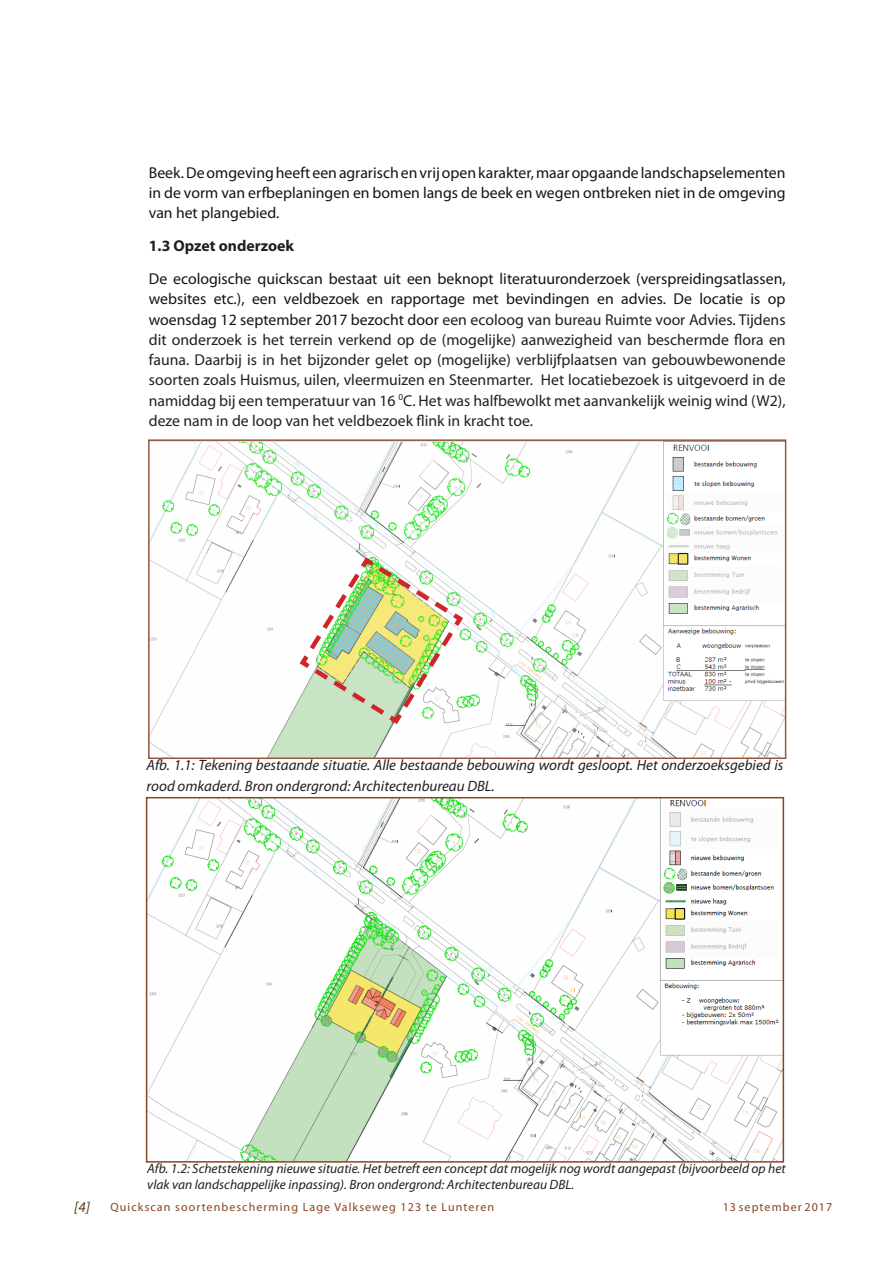
<style>
.page{position:relative;width:893px;height:1263px;background:#fff}
.page>*{position:absolute;margin:0;border:0;box-sizing:border-box;transform-origin:0 0}
.t1{font:15.75px/20.2px "Myriad Pro";color:#231f20;text-align:justify}
.t2{font:15.75px/20.2px "Myriad Pro";color:#141413;text-align:justify}
.t3{font:700 15.75px "Myriad Pro";color:#231f20}
.Wetensch_naam{font:italic 15px/20.2px "Myriad Pro";color:#231f20}
.t4{font:italic 15px "Myriad Pro";color:#5a4120}
.Figuurbijschrift{font:italic 13.5px/15.8px "Myriad Pro";color:#231f20}
.t5{font:12px "Myriad Pro";letter-spacing:.09em;color:#874523}
.s1{color:#141413}
</style>
<div class="page">
<img style="left:151px;top:442px;width:632px;height:314px">
<div style="left:148px;top:439px;width:638px;height:320px;border:2px solid #874523"></div>
<img style="left:149px;top:800px;width:632px;height:359px">
<div style="left:146px;top:797px;width:638px;height:365px;border:2px solid #874523"></div>
<svg style="left:297px;top:554px;width:169px;height:173px"></svg>
<p class="t2" style="left:149px;top:162px;width:638px">Beek. De omgeving heeft een agrarisch en vrij open karakter, maar opgaande landschapselementen in de vorm van erfbeplaningen en bomen langs de beek en wegen ontbreken niet in de omgeving van het plangebied.</p>
<p class="t3" style="left:149px;top:236px;width:147px">1.3 Opzet onderzoek</p>
<p class="t1" style="left:149px;top:268px;width:638px"><span class="s1">De ecologische quickscan bestaat uit een beknopt literatuuronderzoek (verspreidingsatlassen, websites etc.), een veldbezoek en rapportage met bevindingen en advies. De locatie is op woensdag 12 september 2017 bezocht door</span> een ecoloog van bureau Ruimte voor Advies<span class="s1">.</span> Tijdens dit onderzoek is het terrein verkend op de (mogelijke) aanwezigheid van beschermde flora en fauna. Daarbij is in het bijzonder gelet op (mogelijke) verblijfplaatsen van gebouwbewonende soorten zoals Huismus, uilen, vleermuizen en Steenmarter. Het locatiebezoek is uitgevoerd in de namiddag bij een temperatuur van 16 <sup>0</sup>C. Het was halfbewolkt met aanvankelijk weinig wind (W2), deze nam in de loop van het veldbezoek flink in kracht toe.</p>
<p class="Wetensch_naam" style="left:147px;top:755px;width:638px">Afb. 1.1: Tekening bestaande situatie. Alle bestaande bebouwing wordt gesloopt. Het onderzoeksgebied is rood omkaderd. Bron ondergrond: Architectenbureau DBL.</p>
<p class="Figuurbijschrift" style="left:147px;top:1160px;width:640px">Afb. 1.2: Schetstekening nieuwe situatie. Het betreft een concept dat mogelijk nog wordt aangepast (bijvoorbeeld op het vlak van landschappelijke inpassing). Bron ondergrond: Architectenbureau DBL.</p>
<p class="t4" style="left:74px;top:1198px;width:17px">[4]</p>
<p class="t5" style="left:111px;top:1199px;width:385px">Quickscan soortenbescherming Lage Valkseweg 123 te Lunteren</p>
<p class="t5" style="left:723px;top:1199px;width:111px">13 september 2017</p>
</div>
